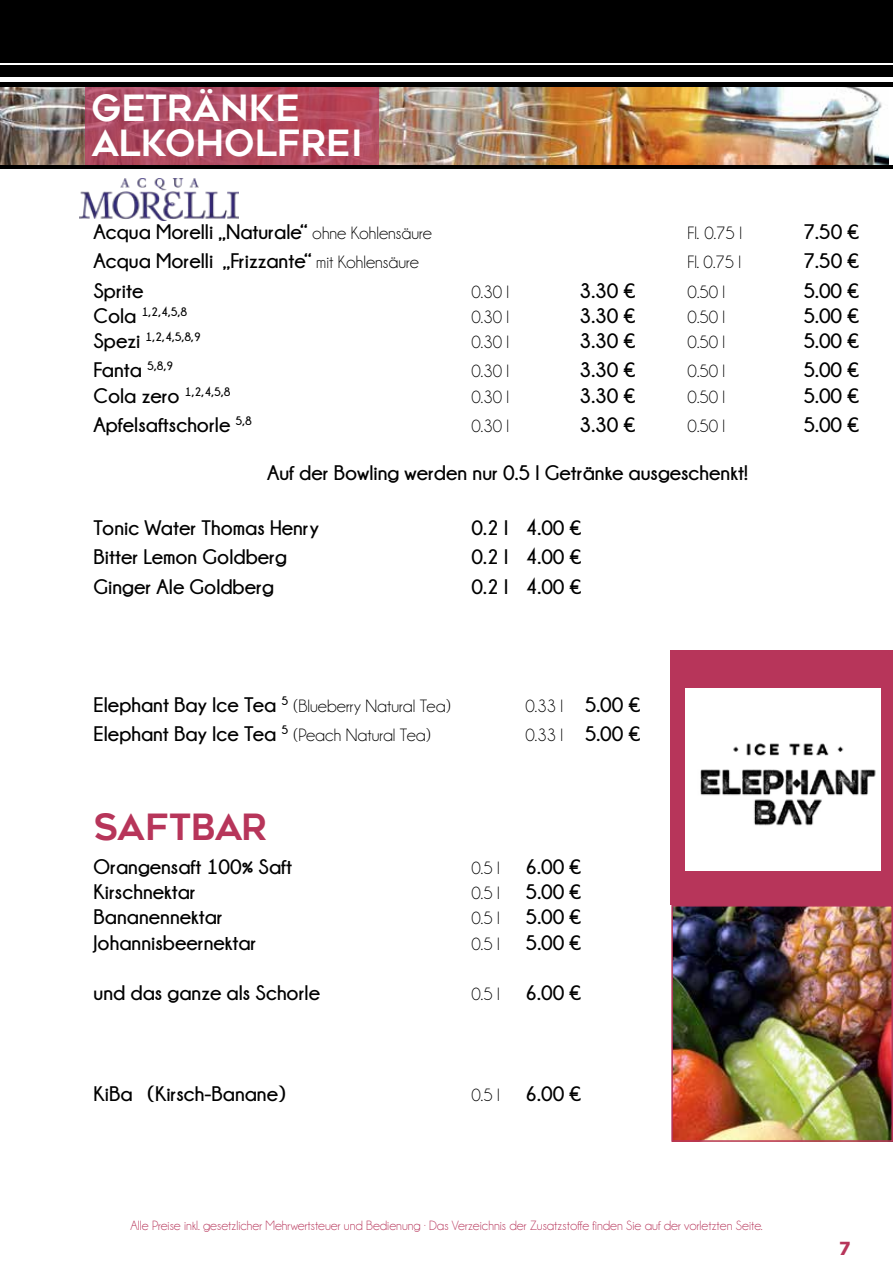
<style>
.page{position:relative;width:893px;height:1263px;background:#fff}
.page>*{position:absolute;margin:0;border:0;box-sizing:border-box;transform-origin:0 0}
.t1{font:36px/34.8px "Geometos";color:#fff}
.t2{font:36px "Geometos";letter-spacing:-.01em;color:#b7355a}
.t3{font:700 21px "Champagne&Limousines";color:#000}
.t4{font:18px "Champagne&Limousines";color:#000}
.t5{font:700 18px "Tahoma";color:#b7355a}
.t6{font:13.5px "Champagne&Limousines";color:#b7355a}
.t7{font:700 12.3px "Champagne&Limousines";color:#000}
.s1{font-weight:400;font-size:18px}
.s2{font-size:21px}
.s3{font-family:"Geometos";font-weight:400;font-size:36px;color:#fff}
.s4{font-weight:700;font-size:21px}
</style>
<div class="page">
<img style="left:674px;top:908px;width:216px;height:231px">
<div style="left:671px;top:905px;width:222px;height:237px;border:2px solid #b7355a"></div>
<div style="left:671px;top:651px;width:222px;height:254px;background:#b7355a"></div>
<img style="left:0;top:87px;width:889px;height:79px">
<svg style="left:85px;top:86px;width:293px;height:80px;background:#ad495f"></svg>
<div style="left:0;top:0;width:893px;height:62px;background:#000"></div>
<div style="left:0;top:66px;width:893px;height:11px;background:#000"></div>
<hr style="left:0;top:166px;width:893px;height:3px;background:#000">
<hr style="left:0;top:82px;width:893px;height:4px;background:#000">
<img style="left:79px;top:179px;width:159px;height:41px">
<img style="left:685px;top:688px;width:195px;height:183px">
<h1 class="t1" style="left:92px;top:91px;width:273px">GETRÄNKE<br>ALKOHOLFREI</h1>
<p class="t3" style="left:94px;top:220px;width:340px">Acqua Morelli „Naturale“ <span class="s1">ohne Kohlensäure</span></p>
<p class="t4" style="left:688px;top:224px;width:56px">Fl. 0.75 l</p>
<p class="t3" style="left:803px;top:220px;width:57px">7.50 €</p>
<p class="t3" style="left:94px;top:249px;width:327px">Acqua Morelli „Frizzante“ <span class="s1">mit Kohlensäure</span></p>
<p class="t4" style="left:688px;top:253px;width:55px">Fl. 0.75 l</p>
<p class="t3" style="left:803px;top:249px;width:57px">7.50 €</p>
<p class="t3" style="left:94px;top:279px;width:51px">Sprite</p>
<p class="t4" style="left:472px;top:282px;width:39px">0.30 l</p>
<p class="t3" style="left:580px;top:279px;width:57px">3.30 €</p>
<p class="t4" style="left:688px;top:282px;width:39px">0.50 l</p>
<p class="t3" style="left:803px;top:279px;width:57px">5.00 €</p>
<p class="t7" style="left:94px;top:305px;width:95px"><span class="s2">Cola</span> 1,2,4,5,8</p>
<p class="t4" style="left:472px;top:308px;width:39px">0.30 l</p>
<p class="t3" style="left:580px;top:304px;width:57px">3.30 €</p>
<p class="t4" style="left:688px;top:308px;width:39px">0.50 l</p>
<p class="t3" style="left:803px;top:304px;width:57px">5.00 €</p>
<p class="t7" style="left:94px;top:330px;width:109px"><span class="s2">Spezi</span> 1,2,4,5,8,9</p>
<p class="t4" style="left:472px;top:333px;width:39px">0.30 l</p>
<p class="t3" style="left:580px;top:329px;width:57px">3.30 €</p>
<p class="t4" style="left:688px;top:333px;width:39px">0.50 l</p>
<p class="t3" style="left:803px;top:329px;width:57px">5.00 €</p>
<p class="t3" style="left:94px;top:359px;width:81px">Fanta <sup>5,8,9</sup></p>
<p class="t4" style="left:472px;top:362px;width:39px">0.30 l</p>
<p class="t3" style="left:580px;top:359px;width:57px">3.30 €</p>
<p class="t4" style="left:688px;top:362px;width:39px">0.50 l</p>
<p class="t3" style="left:803px;top:359px;width:57px">5.00 €</p>
<p class="t7" style="left:94px;top:385px;width:139px"><span class="s2">Cola zero</span> 1,2,4,5,8</p>
<p class="t4" style="left:472px;top:388px;width:39px">0.30 l</p>
<p class="t3" style="left:580px;top:384px;width:57px">3.30 €</p>
<p class="t4" style="left:688px;top:388px;width:39px">0.50 l</p>
<p class="t3" style="left:803px;top:384px;width:57px">5.00 €</p>
<p class="t3" style="left:94px;top:413px;width:160px">Apfelsaftschorle <sup>5,8</sup></p>
<p class="t4" style="left:472px;top:417px;width:39px">0.30 l</p>
<p class="t3" style="left:580px;top:413px;width:57px">3.30 €</p>
<p class="t4" style="left:688px;top:417px;width:39px">0.50 l</p>
<p class="t3" style="left:803px;top:413px;width:57px">5.00 €</p>
<p class="t3" style="left:103px;top:461px;width:646px"><span class="s3">ICE TEA</span> Auf der Bowling werden nur 0.5 l Getränke ausgeschenkt!</p>
<p class="t3" style="left:94px;top:516px;width:227px">Tonic Water Thomas Henry</p>
<p class="t3" style="left:472px;top:516px;width:111px">0.2 l 4.00 €</p>
<p class="t3" style="left:94px;top:545px;width:195px">Bitter Lemon Goldberg</p>
<p class="t3" style="left:472px;top:545px;width:111px">0.2 l 4.00 €</p>
<p class="t3" style="left:94px;top:575px;width:182px">Ginger Ale Goldberg</p>
<p class="t3" style="left:472px;top:575px;width:111px">0.2 l 4.00 €</p>
<p class="t4" style="left:94px;top:696px;width:358px"><span class="s4">Elephant Bay Ice Tea</span> <sup>5</sup> (Blueberry Natural Tea)</p>
<p class="t4" style="left:526px;top:696px;width:116px">0.33 l <span class="s4">5.00 €</span></p>
<p class="t3" style="left:94px;top:722px;width:339px">Elephant Bay Ice Tea <sup>5</sup> <span class="s1">(Peach Natural Tea)</span></p>
<p class="t4" style="left:526px;top:726px;width:116px">0.33 l <span class="s4">5.00 €</span></p>
<h1 class="t2" style="left:94px;top:807px;width:175px">SAFTBAR</h1>
<p class="t3" style="left:94px;top:855px;width:200px">Orangensaft 100% Saft</p>
<p class="t3" style="left:472px;top:855px;width:111px"><span class="s1">0.5 l</span> 6.00 €</p>
<p class="t3" style="left:94px;top:880px;width:104px">Kirschnektar</p>
<p class="t3" style="left:472px;top:880px;width:111px"><span class="s1">0.5 l</span> 5.00 €</p>
<p class="t3" style="left:94px;top:905px;width:131px">Bananennektar</p>
<p class="t3" style="left:472px;top:905px;width:111px"><span class="s1">0.5 l</span> 5.00 €</p>
<p class="t3" style="left:94px;top:931px;width:164px">Johannisbeernektar</p>
<p class="t3" style="left:472px;top:931px;width:111px"><span class="s1">0.5 l</span> 5.00 €</p>
<p class="t3" style="left:94px;top:981px;width:228px">und das ganze als Schorle</p>
<p class="t3" style="left:472px;top:981px;width:111px"><span class="s1">0.5 l</span> 6.00 €</p>
<p class="t3" style="left:94px;top:1082px;width:194px">KiBa (Kirsch-Banane)</p>
<p class="t3" style="left:472px;top:1082px;width:111px"><span class="s1">0.5 l</span> 6.00 €</p>
<p class="t6" style="left:130px;top:1218px;width:633px">Alle Preise inkl. gesetzlicher Mehrwertsteuer und Bedienung · Das Verzeichnis der Zusatzstoffe finden Sie auf der vorletzten Seite.</p>
<p class="t5" style="left:839px;top:1235px;width:13px">7</p>
</div>
